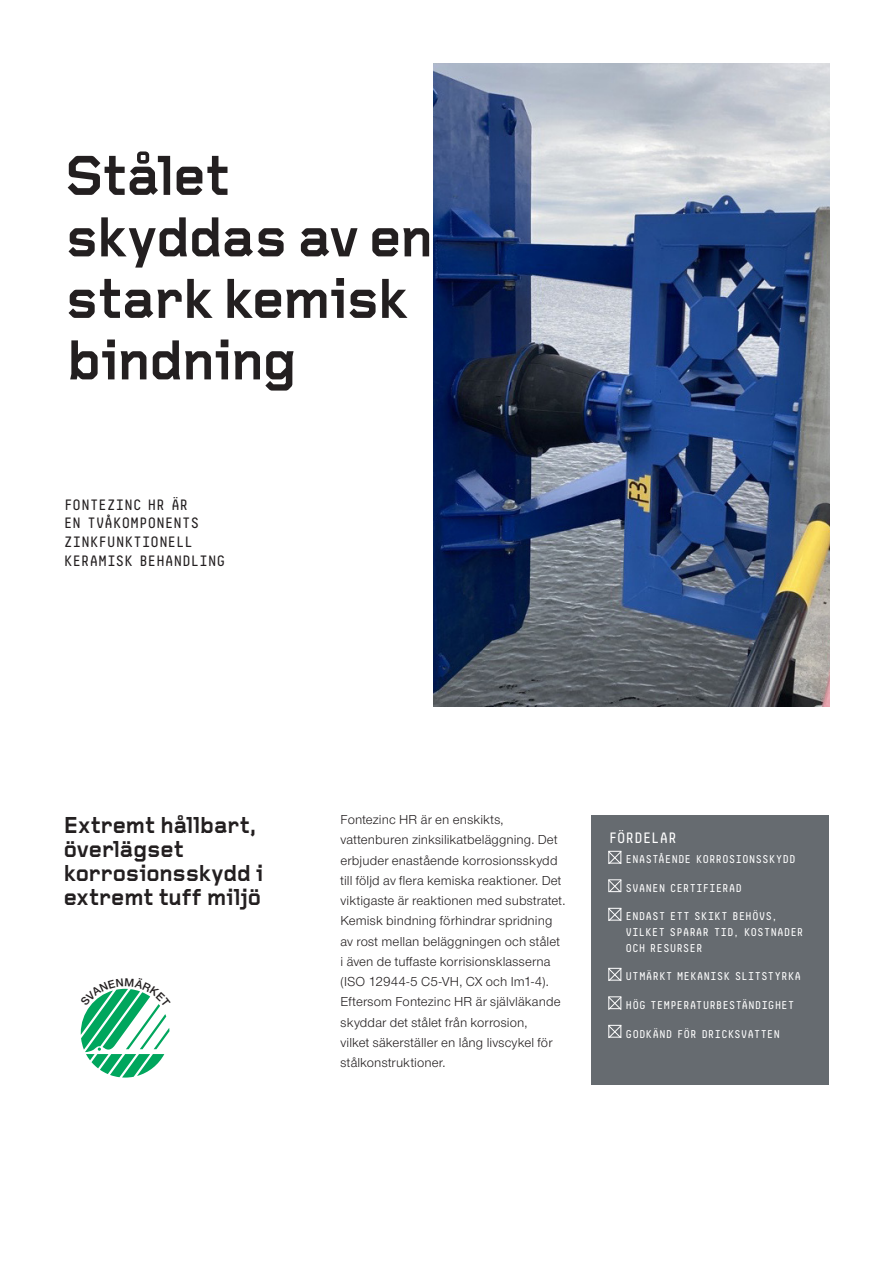
<style>
.page{position:relative;width:893px;height:1263px;background:#fff}
.page>*{position:absolute;margin:0;border:0;box-sizing:border-box;transform-origin:0 0}
.Header_Large{font:700 58.5px/61.5px "Foundry Gridnik";letter-spacing:-.005em;color:#231f20}
.Body_2nd_level_heade{font:700 24px/24px "Foundry Gridnik";letter-spacing:.01em;color:#231f20}
.Intro_Normal{font:15px/18.8px "Decima Mono Pro";letter-spacing:-.025em;color:#231f20}
.Intro_Normal-2{font:15px "Decima Mono Pro";letter-spacing:-.03em;color:#fff}
.Body_Normal{font:13.5px/20.2px "Nimbus San Nov";letter-spacing:.01em;color:#231f20}
.Intro_Normal-3{font:11.25px/15.8px "Decima Mono Pro";letter-spacing:-.01em;color:#fff}
</style>
<div class="page">
<img style="left:434px;top:64px;width:395px;height:643px">
<div style="left:591px;top:815px;width:238px;height:269px;background:#666b70"></div>
<svg style="left:610px;top:853px;width:9px;height:8px"></svg>
<div style="left:608px;top:851px;width:13px;height:12px;border:1px solid #fff"></div>
<svg style="left:610px;top:881px;width:9px;height:9px"></svg>
<div style="left:608px;top:879px;width:13px;height:13px;border:1px solid #fff"></div>
<svg style="left:610px;top:910px;width:9px;height:8px"></svg>
<div style="left:608px;top:908px;width:13px;height:12px;border:1px solid #fff"></div>
<svg style="left:610px;top:970px;width:9px;height:8px"></svg>
<div style="left:608px;top:968px;width:13px;height:12px;border:1px solid #fff"></div>
<svg style="left:610px;top:998px;width:9px;height:9px"></svg>
<div style="left:608px;top:996px;width:13px;height:13px;border:1px solid #fff"></div>
<svg style="left:610px;top:1027px;width:9px;height:8px"></svg>
<div style="left:608px;top:1025px;width:13px;height:12px;border:1px solid #fff"></div>
<svg style="left:80px;top:988px;width:90px;height:90px"></svg>
<p class="Header_Large" style="left:65px;top:146px;width:369px">Stålet skyddas av en stark kemisk bindning</p>
<p class="Intro_Normal" style="left:64px;top:495px;width:163px">FONTEZINC HR ÄR<br>EN TVÅKOMPONENTS<br>ZINKFUNKTIONELL<br>KERAMISK BEHANDLING</p>
<p class="Body_2nd_level_heade" style="left:64px;top:814px;width:201px">Extremt hållbart, överlägset korrosionsskydd i extremt tuff miljö</p>
<p class="Body_Normal" style="left:341px;top:809px;width:226px">Fontezinc HR är en enskikts, vattenburen zinksilikatbeläggning. Det erbjuder enastående korrosionsskydd till följd av flera kemiska reaktioner. Det viktigaste är reaktionen med substratet.<br>Kemisk bindning förhindrar spridning av rost mellan beläggningen och stålet i även de tuffaste korrisionsklasserna (ISO 12944-5 C5-VH, CX och Im1-4).<br>Eftersom Fontezinc HR är självläkande skyddar det stålet från korrosion,<br>vilket säkerställer en lång livscykel för stålkonstruktioner.</p>
<p class="Intro_Normal-2" style="left:608px;top:830px;width:70px">FÖRDELAR</p>
<p class="Intro_Normal-3" style="left:626px;top:852px;width:172px">ENASTÅENDE KORROSIONSSKYDD</p>
<p class="Intro_Normal-3" style="left:626px;top:880px;width:118px">SVANEN CERTIFIERAD</p>
<p class="Intro_Normal-3" style="left:625px;top:909px;width:180px">ENDAST ETT SKIKT BEHÖVS,<br>VILKET SPARAR TID, KOSTNADER<br>OCH RESURSER</p>
<p class="Intro_Normal-3" style="left:626px;top:969px;width:177px">UTMÄRKT MEKANISK SLITSTYRKA</p>
<p class="Intro_Normal-3" style="left:626px;top:997px;width:170px">HÖG TEMPERATURBESTÄNDIGHET</p>
<p class="Intro_Normal-3" style="left:626px;top:1026px;width:156px">GODKÄND FÖR DRICKSVATTEN</p>
</div>
